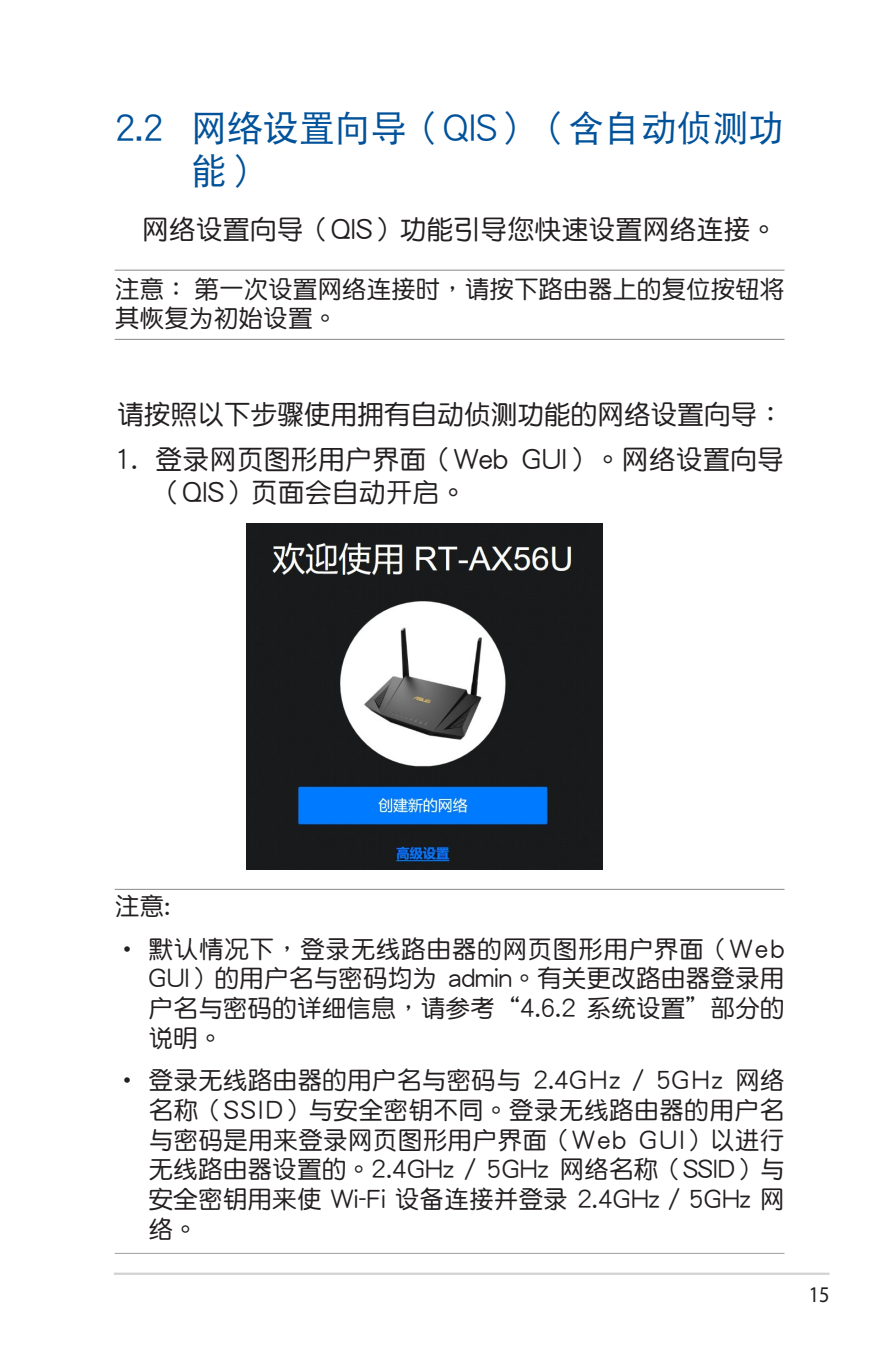
<style>
.page{position:relative;width:893px;height:1346px;background:#fff}
.page>*{position:absolute;margin:0;border:0;box-sizing:border-box;transform-origin:0 0}
.t1{font:36px/43.2px "DF Hei GB5 Std W5";color:#01529a}
.t2{font:27px/32.4px "DF Yuan GB5 Std W5";color:#231f20}
.t3{font:24.75px/29.7px "DF Yuan GB5 Std W5";color:#231f20;text-align:justify}
.t4{font:22.5px "Myriad";color:#231f20;scale:.9 1}
</style>
<div class="page">
<hr style="left:114px;top:1272px;width:715px;height:3px;background:#d1d2d4">
<hr style="left:115px;top:270px;width:669px;height:1px;background:#939598">
<hr style="left:115px;top:339px;width:669px;height:1px;background:#939598">
<hr style="left:115px;top:889px;width:669px;height:1px;background:#939598">
<hr style="left:115px;top:1253px;width:669px;height:1px;background:#a8a9ad">
<img style="left:246px;top:523px;width:356px;height:346px">
<h1 class="t1" style="left:191px;top:106px;width:594px;text-indent:-76px">2.2 網絡設置嚮導（QIS）（含自動偵測功能）</h1>
<p class="t2" style="left:142px;top:213px;width:637px">網絡設置嚮導（QIS）功能引導您快速設置網絡連接。</p>
<p class="t3" style="left:115px;top:273px;width:671px">注意： 第一次設置網絡連接時，請按下路由器上的復位按鈕將其恢復為初始設置。</p>
<p class="t2" style="left:117px;top:397px;width:669px">請按照以下步驟使用擁有自動偵測功能的網絡設置嚮導：</p>
<p class="t2" style="left:155px;top:443px;width:630px;text-indent:-40px">1. 登錄網頁圖形用戶界面（Web GUI）。網絡設置嚮導（QIS）頁面會自動開啟。</p>
<p class="t3" style="left:115px;top:891px;width:57px">注意:</p>
<p class="t3" style="left:149px;top:933px;width:637px;text-indent:-34px">• 默認情況下，登錄無線路由器的網頁圖形用戶界面（Web GUI）的用戶名與密碼均為 admin。有關更改路由器登錄用戶名與密碼的詳細信息，請參考“4.6.2 系統設置”部分的說明。</p>
<p class="t3" style="left:149px;top:1065px;width:638px;text-indent:-34px">• 登錄無線路由器的用戶名與密碼與 2.4GHz / 5GHz 網絡名稱（SSID）與安全密鑰不同。登錄無線路由器的用戶名與密碼是用來登錄網頁圖形用戶界面（Web GUI）以進行無線路由器設置的。2.4GHz / 5GHz 網絡名稱（SSID）與安全密鑰用來使 Wi-Fi 設備連接並登錄 2.4GHz / 5GHz 網絡。</p>
<p class="t4" style="left:809px;top:1283px;width:25px">15</p>
</div>
